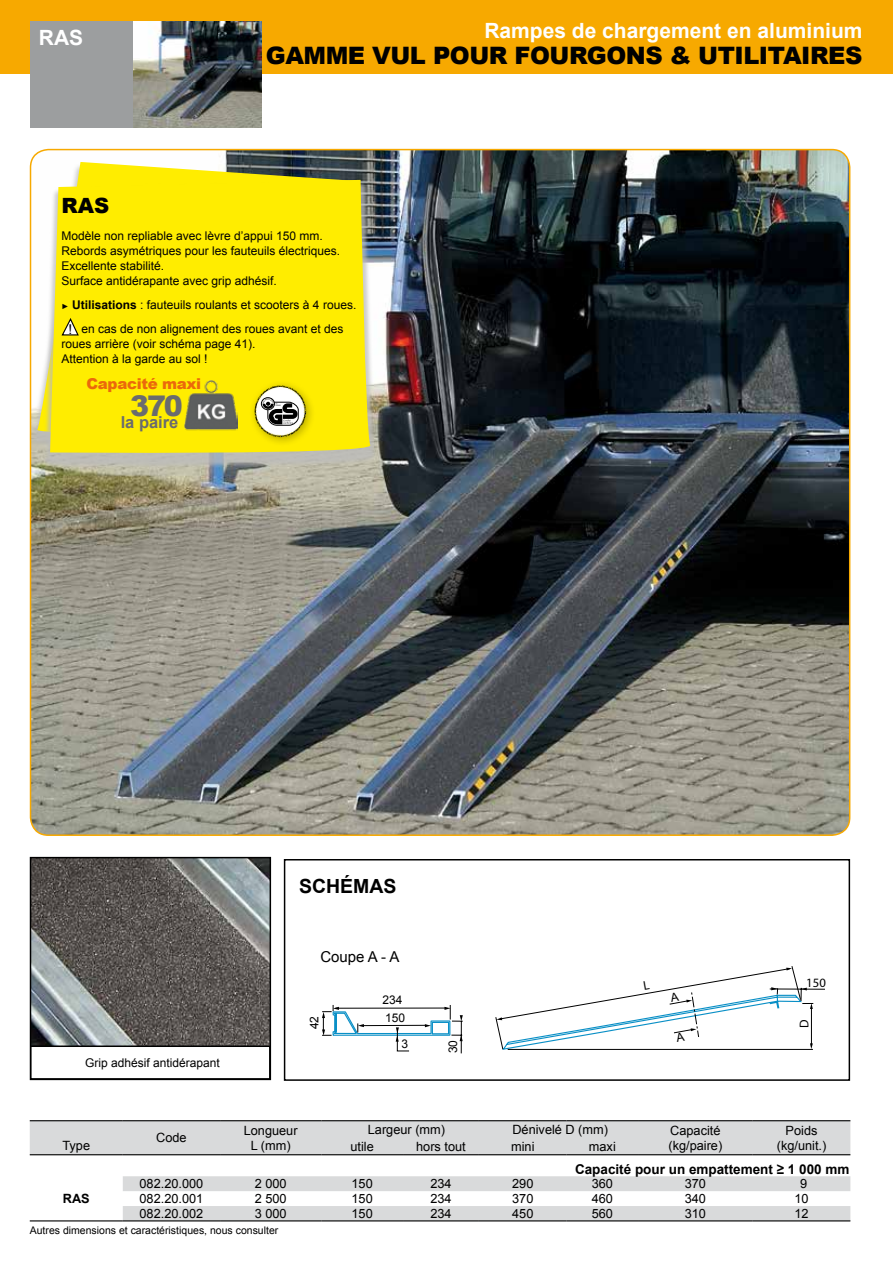
<style>
.page{position:relative;width:893px;height:1263px;background:#fff}
.page>*{position:absolute;margin:0;border:0;box-sizing:border-box;transform-origin:0 0}
.t1{font:900 28.5px "Arial";color:#6a6b6e}
.t2{font:900 24px "Arial";letter-spacing:-.02em;color:#000}
.t3{font:700 21px "Arial";color:#fff}
.t4{font:900 21px "Arial";color:#000}
.t5{font:700 19.5px "Arial";color:#000}
.t6{font:700 16.5px "Arial";color:#6a6b6e}
.t7{font:900 15px "Arial";letter-spacing:-.02em;color:#eb690b}
.t8{font:15px "Arial";color:#000}
.t9{font:700 13.5px "Arial";color:#000}
.t10{font:13.5px "Arial";color:#000}
.t11{font:12.75px/15.3px "Arial";color:#000;text-align:center}
.t12{font:12.75px "Myriad Pro";color:#000}
.t13{font:700 12.75px "Arial";color:#000}
.t14{font:12px/15px "Arial";color:#000}
.t15{font:10.5px "Arial";color:#000}
.s1{font-size:7.5px}
.s2{font-weight:700}
</style>
<div class="page">
<div style="left:0;top:0;width:893px;height:73px;background:#f7a900"></div>
<div style="left:30px;top:21px;width:229px;height:107px;background:#9c9e9f"></div>
<img style="left:133px;top:21px;width:129px;height:107px">
<img style="left:31px;top:150px;width:819px;height:685px">
<svg style="left:30px;top:1121px;width:820px;height:99px;fill:#d9dadb"></svg>
<hr style="left:30px;top:1154px;width:93px;height:1px;background:#000">
<hr style="left:123px;top:1154px;width:97px;height:1px;background:#000">
<hr style="left:220px;top:1154px;width:101px;height:1px;background:#000">
<hr style="left:321px;top:1154px;width:82px;height:1px;background:#000">
<hr style="left:403px;top:1154px;width:76px;height:1px;background:#000">
<hr style="left:479px;top:1154px;width:88px;height:1px;background:#000">
<hr style="left:567px;top:1154px;width:71px;height:1px;background:#000">
<hr style="left:638px;top:1154px;width:115px;height:1px;background:#000">
<hr style="left:753px;top:1154px;width:97px;height:1px;background:#000">
<hr style="left:123px;top:1220px;width:97px;height:1px;background:#000">
<hr style="left:220px;top:1220px;width:101px;height:1px;background:#000">
<hr style="left:321px;top:1220px;width:82px;height:1px;background:#000">
<hr style="left:403px;top:1220px;width:76px;height:1px;background:#000">
<hr style="left:479px;top:1220px;width:88px;height:1px;background:#000">
<hr style="left:567px;top:1220px;width:71px;height:1px;background:#000">
<hr style="left:638px;top:1220px;width:115px;height:1px;background:#000">
<hr style="left:753px;top:1220px;width:97px;height:1px;background:#000">
<hr style="left:30px;top:1120px;width:93px;height:1px;background:#000">
<hr style="left:123px;top:1120px;width:97px;height:1px;background:#000">
<hr style="left:220px;top:1120px;width:101px;height:1px;background:#000">
<hr style="left:321px;top:1120px;width:82px;height:1px;background:#000">
<hr style="left:403px;top:1120px;width:76px;height:1px;background:#000">
<hr style="left:479px;top:1120px;width:88px;height:1px;background:#000">
<hr style="left:567px;top:1120px;width:71px;height:1px;background:#000">
<hr style="left:638px;top:1120px;width:115px;height:1px;background:#000">
<hr style="left:753px;top:1120px;width:97px;height:1px;background:#000">
<hr style="left:30px;top:1220px;width:93px;height:1px;background:#000">
<img style="left:33px;top:860px;width:235px;height:185px">
<div style="left:30px;top:857px;width:241px;height:223px;border:2px solid #000"></div>
<div style="left:30px;top:1045px;width:241px;height:34px;border:2px solid #000"></div>
<div style="left:284px;top:859px;width:566px;height:222px;border:2px solid #000"></div>
<svg style="left:322px;top:1005px;width:141px;height:49px"></svg>
<hr style="left:770px;top:988px;width:55px;height:1px;background:#000">
<svg style="left:34px;top:162px;width:320px;height:282px"></svg>
<div style="left:43px;top:180px;width:335px;height:289px;background:#bcbcbc;opacity:.75"></div>
<svg style="left:50px;top:180px;width:325px;height:275px;background:#fbea0c"></svg>
<img style="left:185px;top:381px;width:53px;height:58px">
<div style="left:249px;top:380px;width:67px;height:67px;background:#000;opacity:.26"></div>
<svg style="left:255px;top:386px;width:50px;height:50px"></svg>
<div style="left:254px;top:385px;width:52px;height:52px;border:2px solid #000;border-radius:50%"></div>
<div style="left:261px;top:397px;width:14px;height:13px;border:1px solid #000;border-radius:50%"></div>
<svg style="left:262px;top:398px;width:37px;height:28px"></svg>
<svg style="left:61px;top:318px;width:19px;height:18px"></svg>
<svg style="left:495px;top:966px;width:318px;height:84px"></svg>
<h3 class="t3" style="left:39px;top:24px;width:46px">RAS</h3>
<h3 class="t3" style="left:484px;top:17px;width:380px">Rampes de chargement en aluminium</h3>
<h2 class="t2" style="left:266px;top:38px;width:598px">GAMME VUL POUR FOURGONS &amp; UTILITAIRES</h2>
<h3 class="t4" style="left:61px;top:190px;width:49px">RAS</h3>
<p class="t14" style="left:61px;top:228px;width:280px">Modèle non repliable avec lèvre d’appui 150 mm.<br>Rebords asymétriques pour les fauteuils électriques.<br>Excellente stabilité.<br>Surface antidérapante avec grip adhésif.</p>
<p class="t14" style="left:81px;top:293px;width:276px;line-height:24px;text-indent:-20px"><span class="s1">►</span> <span class="s2">Utilisations</span> : fauteuils roulants et scooters à 4 roues. en cas de non alignement des roues avant et des</p>
<p class="t14" style="left:61px;top:336px;width:196px">roues arrière (voir schéma page 41).<br>Attention à la garde au sol !</p>
<p class="t7" style="left:86px;top:373px;width:116px">Capacité maxi</p>
<h1 class="t1" style="left:130px;top:385px;width:54px">370</h1>
<h3 class="t6" style="left:121px;top:411px;width:59px">la paire</h3>
<p class="t10" style="left:69px;top:320px;width:5px">!</p>
<h3 class="t5" style="left:299px;top:873px;width:99px">SCHÉMAS</h3>
<p class="t14" style="left:85px;top:1055px;width:136px">Grip adhésif antidérapant</p>
<p class="t8" style="left:320px;top:947px;width:81px">Coupe A - A</p>
<p class="t14" style="left:307px;top:1029px;width:15px;rotate:-90deg">42</p>
<p class="t14" style="left:383px;top:990px;width:24px;line-height:18.3px">234<br>150</p>
<p class="t14" style="left:402px;top:1037px;width:8px">3</p>
<p class="t14" style="left:446px;top:1053px;width:15px;rotate:-90deg">30</p>
<p class="t12" style="left:806px;top:974px;width:21px">150</p>
<p class="t12" style="left:796px;top:1028px;width:10px;rotate:-90deg">D</p>
<p class="t11" style="left:62px;top:1138px;width:29px">Type</p>
<p class="t13" style="left:63px;top:1190px;width:28px">RAS</p>
<p class="t11" style="left:156px;top:1130px;width:32px">Code</p>
<p class="t11" style="left:244px;top:1123px;width:55px">Longueur<br>L (mm)</p>
<p class="t11" style="left:368px;top:1122px;width:79px">Largeur (mm)</p>
<p class="t11" style="left:512px;top:1122px;width:97px">Dénivelé D (mm)</p>
<p class="t11" style="left:668px;top:1123px;width:55px;text-align:left">Capacité (kg/paire)</p>
<p class="t11" style="left:786px;top:1123px;width:33px">Poids</p>
<p class="t11" style="left:350px;top:1139px;width:25px">utile</p>
<p class="t11" style="left:416px;top:1139px;width:51px">hors tout</p>
<p class="t11" style="left:511px;top:1139px;width:25px">mini</p>
<p class="t11" style="left:589px;top:1139px;width:28px">maxi</p>
<p class="t11" style="left:777px;top:1138px;width:51px">(kg/unit.)</p>
<p class="t9" style="left:575px;top:1160px;width:276px">Capacité pour un empattement ≥ 1 000 mm</p>
<p class="t11" style="left:140px;top:1176px;width:65px">082.20.000</p>
<p class="t11" style="left:255px;top:1176px;width:33px">2 000</p>
<p class="t11" style="left:352px;top:1176px;width:23px">150</p>
<p class="t11" style="left:430px;top:1176px;width:23px">234</p>
<p class="t11" style="left:512px;top:1176px;width:23px">290</p>
<p class="t11" style="left:592px;top:1176px;width:23px">360</p>
<p class="t11" style="left:685px;top:1176px;width:23px">370</p>
<p class="t11" style="left:800px;top:1176px;width:9px">9</p>
<p class="t11" style="left:140px;top:1191px;width:65px">082.20.001</p>
<p class="t11" style="left:255px;top:1191px;width:33px">2 500</p>
<p class="t11" style="left:352px;top:1191px;width:23px">150</p>
<p class="t11" style="left:430px;top:1191px;width:23px">234</p>
<p class="t11" style="left:512px;top:1191px;width:23px">370</p>
<p class="t11" style="left:592px;top:1191px;width:23px">460</p>
<p class="t11" style="left:685px;top:1191px;width:23px">340</p>
<p class="t11" style="left:794px;top:1191px;width:16px">10</p>
<p class="t11" style="left:140px;top:1206px;width:65px">082.20.002</p>
<p class="t11" style="left:255px;top:1206px;width:33px">3 000</p>
<p class="t11" style="left:352px;top:1206px;width:23px">150</p>
<p class="t11" style="left:430px;top:1206px;width:23px">234</p>
<p class="t11" style="left:512px;top:1206px;width:23px">450</p>
<p class="t11" style="left:592px;top:1206px;width:23px">560</p>
<p class="t11" style="left:685px;top:1206px;width:23px">310</p>
<p class="t11" style="left:794px;top:1206px;width:16px">12</p>
<p class="t15" style="left:30px;top:1224px;width:250px">Autres dimensions et caractéristiques, nous consulter</p>
</div>
